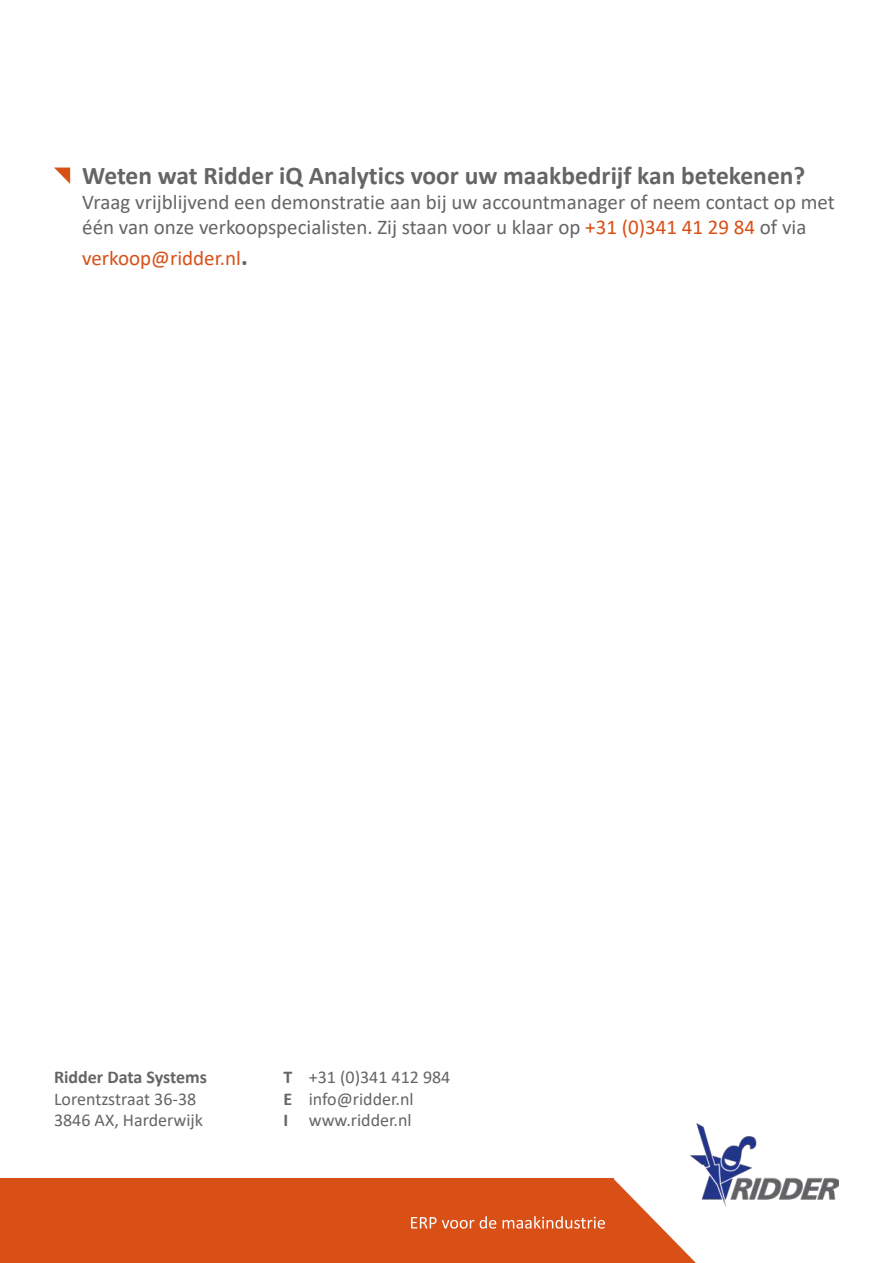
<style>
.page{position:relative;width:893px;height:1263px;background:#fff}
.page>*{position:absolute;margin:0;border:0;box-sizing:border-box;transform-origin:0 0}
.t1{font:700 25.5px "Calibri";color:#646567}
.t2{font:21px/25.2px "Calibri";color:#646567}
.t3{font:21px "Calibri";color:#d95017}
.t4{font:18px/21.6px "Calibri";color:#646567}
.t5{font:700 18px "Calibri";color:#646567}
.s1{color:#d95017}
.s2{font-weight:700;font-size:25.5px;color:#646567}
.s3{font-weight:700}
</style>
<div class="page">
<img style="left:690px;top:1124px;width:149px;height:83px">
<div style="left:0;top:1179px;width:614px;height:84px;background:#d95017"></div>
<svg style="left:614px;top:1179px;width:82px;height:84px"></svg>
<svg style="left:54px;top:168px;width:16px;height:16px"></svg>
<svg style="left:411px;top:1216px;width:194px;height:12px"></svg>
<p class="t1" style="left:82px;top:157px;width:725px">Weten wat Ridder iQ Analytics voor uw maakbedrijf kan betekenen?</p>
<p class="t2" style="left:82px;top:189px;width:754px">Vraag vrijblijvend een demonstratie aan bij uw accountmanager of neem contact op met één van onze verkoopspecialisten. Zij staan voor u klaar op <span class="s1">+31 (0)341 41 29 84</span> of via</p>
<p class="t3" style="left:82px;top:243px;width:167px">verkoop@ridder.nl<span class="s2">.</span></p>
<p class="t5" style="left:54px;top:1064px;width:155px">Ridder Data Systems</p>
<p class="t4" style="left:54px;top:1087px;width:151px">Lorentzstraat 36-38<br>3846 AX, Harderwijk</p>
<p class="t4" style="left:284px;top:1066px;width:168px"><span class="s3">T</span> +31 (0)341 412 984<br><span class="s3">E</span> info@ridder.nl<br><span class="s3">I</span> www.ridder.nl</p>
</div>
